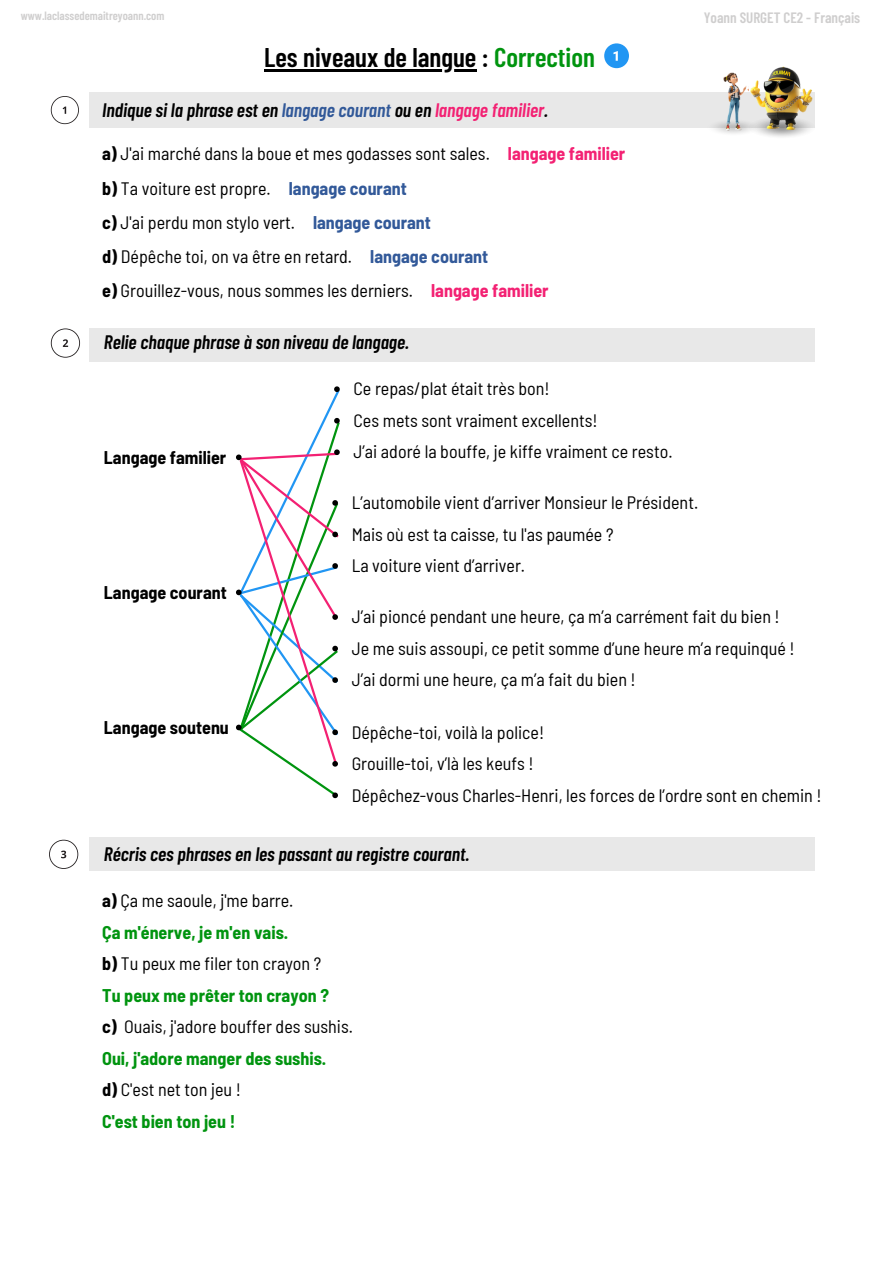
<style>
.page{position:relative;width:894px;height:1264px;background:#fff}
.page>*{position:absolute;margin:0;border:0;box-sizing:border-box;transform-origin:0 0}
.t1{font:600 27px "Barlow Condensed";color:#000}
.t2{font:italic 600 19.5px "Barlow Condensed";color:#000}
.t3{font:semi-condensed 18px/31.5px "Barlow";color:#000}
.t4{font:700 semi-condensed 18px "Barlow";color:#000}
.t5{font:600 15px "Barlow Condensed";color:#cfcece}
.t6{font:600 12px "Barlow Condensed";color:#cfcece}
.s1{color:#00940f}
.s2{color:#325999}
.s3{color:#f32173}
.s4{font-weight:700}
.s5{font-weight:700;color:#f32173}
.s6{font-weight:700;color:#325999}
.s7{font-weight:700;color:#00940f}
</style>
<div class="page">
<div style="left:89px;top:92px;width:725px;height:35px;background:#e8e8e8"></div>
<svg style="left:51px;top:96px;width:28px;height:28px"></svg>
<hr style="left:264px;top:69px;width:212px;height:2px;background:#000">
<div style="left:604px;top:43px;width:24px;height:25px;background:#2196f3;border-radius:50%"></div>
<svg style="left:613px;top:51px;width:4px;height:10px"></svg>
<div style="left:89px;top:328px;width:725px;height:33px;background:#e8e8e8"></div>
<svg style="left:51px;top:328px;width:29px;height:30px"></svg>
<div style="left:89px;top:837px;width:725px;height:34px;background:#e8e8e8"></div>
<svg style="left:49px;top:839px;width:29px;height:30px"></svg>
<svg style="left:236px;top:386px;width:104px;height:413px"></svg>
<img style="left:704px;top:127px;width:34px;height:7px">
<img style="left:748px;top:66px;width:66px;height:64px">
<img style="left:709px;top:72px;width:39px;height:61px">
<p class="t6" style="left:21px;top:8px;width:145px">www.laclassedemaitreyoann.com</p>
<p class="t5" style="left:703px;top:8px;width:158px">Yoann SURGET CE2 - Français</p>
<p class="t1" style="left:264px;top:40px;width:332px">Les niveaux de langue : <span class="s1">Correction</span></p>
<p class="t2" style="left:102px;top:97px;width:447px">Indique si la phrase est en <span class="s2">langage courant</span> ou en <span class="s3">langage familier</span>.</p>
<h4 class="t3" style="left:102px;top:137px;width:524px"><span class="s4">a)</span> J'ai marché dans la boue et mes godasses sont sales. <span class="s5">langage familier</span></h4>
<h3 class="t3" style="left:102px;top:172px;width:306px"><span class="s4">b)</span> Ta voiture est propre. <span class="s6">langage courant</span></h3>
<h3 class="t3" style="left:102px;top:206px;width:330px"><span class="s4">c)</span> J'ai perdu mon stylo vert. <span class="s6">langage courant</span></h3>
<h3 class="t3" style="left:102px;top:240px;width:387px"><span class="s4">d)</span> Dépêche toi, on va être en retard. <span class="s6">langage courant</span></h3>
<h3 class="t3" style="left:102px;top:274px;width:448px"><span class="s4">e)</span> Grouillez-vous, nous sommes les derniers. <span class="s5">langage familier</span></h3>
<p class="t2" style="left:104px;top:329px;width:306px">Relie chaque phrase à son niveau de langage.</p>
<p class="t4" style="left:104px;top:445px;width:124px">Langage familier</p>
<p class="t4" style="left:104px;top:580px;width:124px">Langage courant</p>
<p class="t4" style="left:104px;top:715px;width:126px">Langage soutenu</p>
<p class="t3" style="left:353px;top:372px;width:197px">Ce repas/plat était très bon!</p>
<h1 class="t3" style="left:353px;top:404px;width:245px">Ces mets sont vraiment excellents!</h1>
<p class="t3" style="left:353px;top:435px;width:320px">J’ai adoré la bouffe, je kiffe vraiment ce resto.</p>
<h3 class="t3" style="left:351px;top:486px;width:348px">L’automobile vient d’arriver Monsieur le Président.</h3>
<p class="t3" style="left:351px;top:517px;width:263px">Mais où est ta caisse, tu l'as paumée ?</p>
<h2 class="t3" style="left:351px;top:549px;width:175px">La voiture vient d’arriver.</h2>
<p class="t3" style="left:351px;top:600px;width:429px">J’ai pioncé pendant une heure, ça m’a carrément fait du bien !</p>
<p class="t3" style="left:351px;top:631px;width:444px">Je me suis assoupi, ce petit somme d’une heure m’a requinqué !</p>
<p class="t3" style="left:351px;top:663px;width:285px">J’ai dormi une heure, ça m’a fait du bien !</p>
<p class="t3" style="left:351px;top:715px;width:194px">Dépêche-toi, voilà la police!</p>
<p class="t3" style="left:351px;top:747px;width:183px">Grouille-toi, v’là les keufs !</p>
<p class="t3" style="left:351px;top:778px;width:471px">Dépêchez-vous Charles-Henri, les forces de l’ordre sont en chemin !</p>
<h2 class="t2" style="left:104px;top:841px;width:367px">Récris ces phrases en les passant au registre courant.</h2>
<p class="t3" style="left:102px;top:884px;width:252px"><span class="s4">a)</span> Ça me saoule, j'me barre.<br><span class="s7">Ça m'énerve, je m'en vais.<br></span><span class="s4">b)</span> Tu peux me filer ton crayon ?<br><span class="s7">Tu peux me prêter ton crayon ?<br></span><span class="s4">c)</span> Ouais, j'adore bouffer des sushis.<br><span class="s7">Oui, j'adore manger des sushis.<br></span><span class="s4">d)</span> C'est net ton jeu !<br><span class="s7">C'est bien ton jeu !</span></p>
</div>
